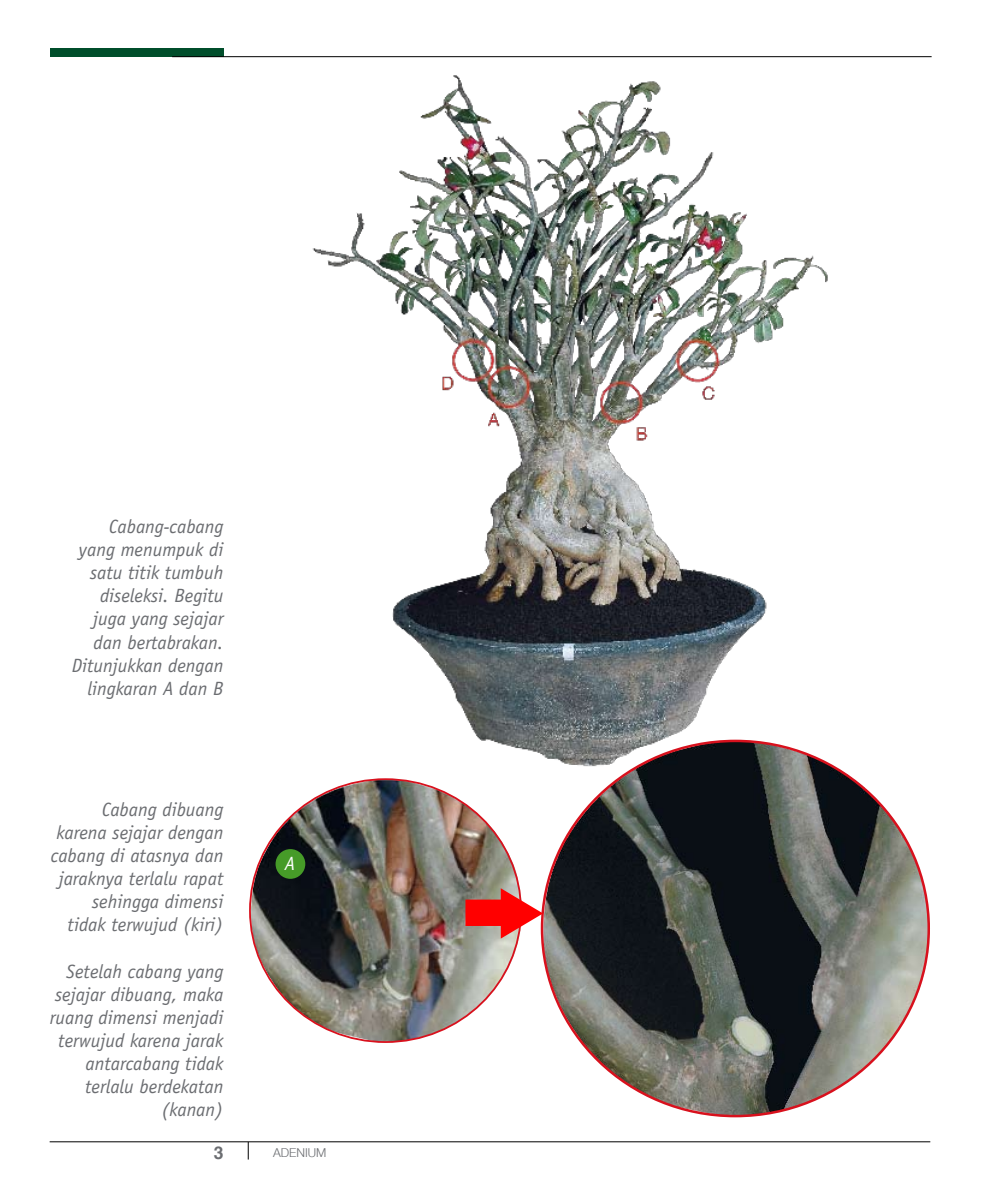
<style>
.page{position:relative;width:993px;height:1191px;background:#fff}
.page>*{position:absolute;margin:0;border:0;box-sizing:border-box;transform-origin:0 0}
.t1{font:italic 19.25px/23.1px "Officina Sans";color:#6b6d71;text-align:right}
.t2{font:italic 19.25px "Officina Sans";color:#fff}
.t3{font:700 17.5px "Helvetica";color:#6b6d71}
.t4{font:300 12.25px "Helvetica Neue";color:#6b6d71}
</style>
<div class="page">
<div style="left:50px;top:48px;width:173px;height:9px;background:#004e2b"></div>
<hr style="left:172px;top:56px;width:759px;height:1px;background:#000">
<hr style="left:50px;top:1141px;width:879px;height:1px;background:#000">
<svg style="left:248px;top:1142px;width:1px;height:17px"></svg>
<img style="left:312px;top:75px;width:516px;height:678px">
<img style="left:249px;top:778px;width:271px;height:263px">
<img style="left:539px;top:736px;width:390px;height:379px">
<svg style="left:465px;top:888px;width:78px;height:50px"></svg>
<div style="left:275px;top:849px;width:30px;height:30px;background:#469b28;border-radius:50%"></div>
<p class="t1" style="left:72px;top:515px;width:153px">Cabang-cabang yang menumpuk di satu titik tumbuh diseleksi. Begitu juga yang sejajar dan bertabrakan.<br>Ditunjukkan dengan lingkaran A dan B</p>
<p class="t1" style="left:51px;top:798px;width:174px">Cabang dibuang karena sejajar dengan cabang di atasnya dan jaraknya terlalu rapat sehingga dimensi tidak terwujud (kiri)</p>
<p class="t1" style="left:50px;top:959px;width:175px">Setelah cabang yang sejajar dibuang, maka ruang dimensi menjadi terwujud karena jarak antarcabang tidak terlalu berdekatan (kanan)</p>
<p class="t2" style="left:284px;top:852px;width:12px">A</p>
<p class="t3" style="left:213px;top:1138px;width:11px">3</p>
<p class="t4" style="left:273px;top:1144px;width:55px">ADENIUM</p>
</div>
